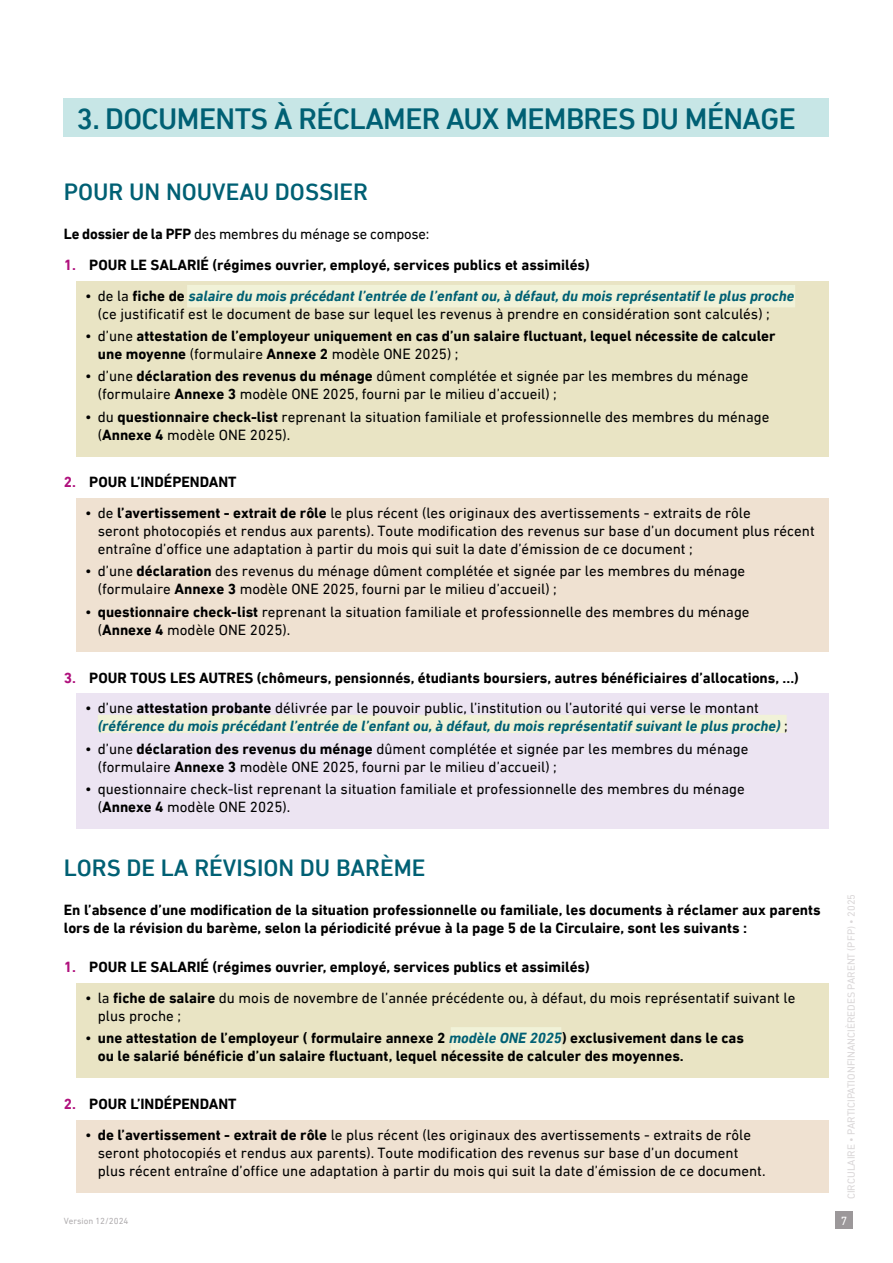
<style>
.page{position:relative;width:893px;height:1263px;background:#fff}
.page>*{position:absolute;margin:0;border:0;box-sizing:border-box;transform-origin:0 0}
.t1{font:500 30px "DIN Next LT Pro";letter-spacing:-.02em;color:#006074}
.t2{font:500 24px "DIN Next LT Pro";color:#006074}
.t3{font:15px/18px "DIN Next LT Pro";color:#000}
.t4{font:700 15px/18px "DIN Next LT Pro";color:#000}
.t5{font:italic 700 15px/18px "DIN Next LT Pro";color:#006074}
.t6{font:12px "DIN Next LT Pro";color:#fff}
.t7{font:10.5px "DIN Next LT Pro";color:#dad7d8}
.t8{font:9px "DIN Next LT Pro";color:#b1aeb0}
.s1{font-weight:700}
.s2{color:#b0117d}
.s3{font-weight:700;font-style:italic;color:#006074}
.s4{font-weight:400}
.s5{font-weight:400;font-style:normal;color:#000}
.s6{font-style:normal;color:#000}
.s7{font-style:italic;color:#006074}
</style>
<div class="page">
<div style="left:836px;top:1212px;width:17px;height:17px;background:#9c989a"></div>
<div style="left:64px;top:98px;width:765px;height:38px;background:#c7e6e6"></div>
<div style="left:77px;top:281px;width:752px;height:54px;background:#e9e4c4"></div>
<div style="left:187px;top:285px;width:608px;height:22px;background:#f1f2d8"></div>
<div style="left:77px;top:321px;width:752px;height:55px;background:#e9e4c4"></div>
<div style="left:77px;top:362px;width:752px;height:54px;background:#e9e4c4"></div>
<div style="left:77px;top:402px;width:752px;height:54px;background:#e9e4c4"></div>
<div style="left:77px;top:498px;width:752px;height:73px;background:#efe1d1"></div>
<div style="left:77px;top:557px;width:752px;height:54px;background:#efe1d1"></div>
<div style="left:77px;top:597px;width:752px;height:54px;background:#efe1d1"></div>
<div style="left:77px;top:693px;width:752px;height:55px;background:#ece4f2"></div>
<div style="left:98px;top:715px;width:689px;height:24px;background:#f1f2d8"></div>
<div style="left:77px;top:734px;width:752px;height:54px;background:#ece4f2"></div>
<div style="left:77px;top:774px;width:752px;height:54px;background:#ece4f2"></div>
<div style="left:77px;top:983px;width:752px;height:54px;background:#e9e4c4"></div>
<div style="left:77px;top:1023px;width:752px;height:55px;background:#e9e4c4"></div>
<div style="left:451px;top:1027px;width:110px;height:23px;background:#f1f2d8"></div>
<div style="left:77px;top:1120px;width:752px;height:72px;background:#efe1d1"></div>
<h1 class="t1" style="left:77px;top:101px;width:721px">3. DOCUMENTS À RÉCLAMER AUX MEMBRES DU MÉNAGE</h1>
<h2 class="t2" style="left:64px;top:178px;width:306px">POUR UN NOUVEAU DOSSIER</h2>
<p class="t3" style="left:64px;top:225px;width:367px"><span class="s1">Le dossier de la PFP</span> des membres du ménage se compose:</p>
<p class="t4" style="left:64px;top:256px;width:528px"><span class="s2">1.</span> POUR LE SALARIÉ (régimes ouvrier, employé, services publics et assimilés)</p>
<p class="t3" style="left:98px;top:287px;width:698px;text-indent:-13px">• de la <span class="s1">fiche de</span> <span class="s3">salaire du mois précédant l’entrée de l’enfant ou, à défaut, du mois représentatif le plus proche </span>(ce justificatif est le document de base sur lequel les revenus à prendre en considération sont calculés) ;</p>
<p class="t4" style="left:98px;top:327px;width:679px;text-indent:-13px"><span class="s4">• d’une</span> attestation de l’employeur uniquement en cas d’un salaire fluctuant, lequel nécessite de calculer une moyenne <span class="s4">(formulaire</span> Annexe 2 <span class="s4">modèle ONE 2025) ;</span></p>
<p class="t3" style="left:98px;top:367px;width:652px;text-indent:-13px">• d’une <span class="s1">déclaration des revenus du ménage</span> dûment complétée et signée par les membres du ménage (formulaire <span class="s1">Annexe 3</span> modèle ONE 2025, fourni par le milieu d’accueil) ;</p>
<p class="t3" style="left:98px;top:407px;width:673px;text-indent:-13px">• du <span class="s1">questionnaire check-list</span> reprenant la situation familiale et professionnelle des membres du ménage (<span class="s1">Annexe 4</span> modèle ONE 2025).</p>
<p class="t4" style="left:64px;top:473px;width:174px"><span class="s2">2.</span> POUR L’INDÉPENDANT</p>
<p class="t3" style="left:98px;top:504px;width:718px;text-indent:-13px">• de <span class="s1">l’avertissement - extrait de rôle</span> le plus récent (les originaux des avertissements - extraits de rôle<br>seront photocopiés et rendus aux parents). Toute modification des revenus sur base d’un document plus récent entraîne d’office une adaptation à partir du mois qui suit la date d’émission de ce document ;</p>
<p class="t3" style="left:98px;top:562px;width:649px;text-indent:-13px">• d’une <span class="s1">déclaration</span> des revenus du ménage dûment complétée et signée par les membres du ménage (formulaire <span class="s1">Annexe 3</span> modèle ONE 2025, fourni par le milieu d’accueil) ;</p>
<p class="t3" style="left:98px;top:602px;width:653px;text-indent:-13px">• <span class="s1">questionnaire check-list</span> reprenant la situation familiale et professionnelle des membres du ménage (<span class="s1">Annexe 4</span> modèle ONE 2025).</p>
<p class="t4" style="left:64px;top:668px;width:737px"><span class="s2">3.</span> POUR TOUS LES AUTRES (chômeurs, pensionnés, étudiants boursiers, autres bénéficiaires d’allocations, ...)</p>
<p class="t5" style="left:98px;top:699px;width:691px;text-indent:-13px"><span class="s5">• d’une</span> <span class="s6">attestation probante</span> <span class="s5">délivrée par le pouvoir public, l’institution ou l’autorité qui verse le montant </span>(référence du mois précédant l’entrée de l’enfant ou, à défaut, du mois représentatif suivant le plus proche) <span class="s5">;</span></p>
<p class="t3" style="left:98px;top:739px;width:652px;text-indent:-13px">• d’une <span class="s1">déclaration des revenus du ménage</span> dûment complétée et signée par les membres du ménage (formulaire <span class="s1">Annexe 3</span> modèle ONE 2025, fourni par le milieu d’accueil) ;</p>
<p class="t3" style="left:98px;top:779px;width:648px;text-indent:-13px">• questionnaire check-list reprenant la situation familiale et professionnelle des membres du ménage (<span class="s1">Annexe 4</span> modèle ONE 2025).</p>
<h2 class="t2" style="left:64px;top:853px;width:363px">LORS DE LA RÉVISION DU BARÈME</h2>
<h2 class="t4" style="left:64px;top:901px;width:758px">En l’absence d’une modification de la situation professionnelle ou familiale, les documents à réclamer aux parents lors de la révision du barème, selon la périodicité prévue à la page 5 de la Circulaire, sont les suivants :</h2>
<p class="t4" style="left:64px;top:958px;width:528px"><span class="s2">1.</span> POUR LE SALARIÉ (régimes ouvrier, employé, services publics et assimilés)</p>
<p class="t3" style="left:98px;top:988px;width:699px;text-indent:-13px">• la <span class="s1">fiche de salaire</span> du mois de novembre de l’année précédente ou, à défaut, du mois représentatif suivant le plus proche ;</p>
<p class="t4" style="left:98px;top:1029px;width:648px;text-indent:-13px"><span class="s4">•</span> une attestation de l’employeur ( formulaire annexe 2 <span class="s7">modèle ONE 2025</span>) exclusivement dans le cas ou le salarié bénéficie d’un salaire fluctuant, lequel nécessite de calculer des moyennes.</p>
<p class="t4" style="left:64px;top:1095px;width:174px"><span class="s2">2.</span> POUR L’INDÉPENDANT</p>
<p class="t3" style="left:98px;top:1125px;width:669px;text-indent:-13px">• <span class="s1">de l’avertissement - extrait de rôle</span> le plus récent (les originaux des avertissements - extraits de rôle seront photocopiés et rendus aux parents). Toute modification des revenus sur base d’un document plus récent entraîne d’office une adaptation à partir du mois qui suit la date d’émission de ce document.</p>
<p class="t8" style="left:64px;top:1215px;width:66px">Version 12/2024</p>
<p class="t7" style="left:845px;top:1199px;width:307px;rotate:-90deg">CIRCULAIRE • PARTICIPATIONFINANCIÈREDES PARENT (PFP) • 2025</p>
<p class="t6" style="left:841px;top:1214px;width:8px">7</p>
</div>
